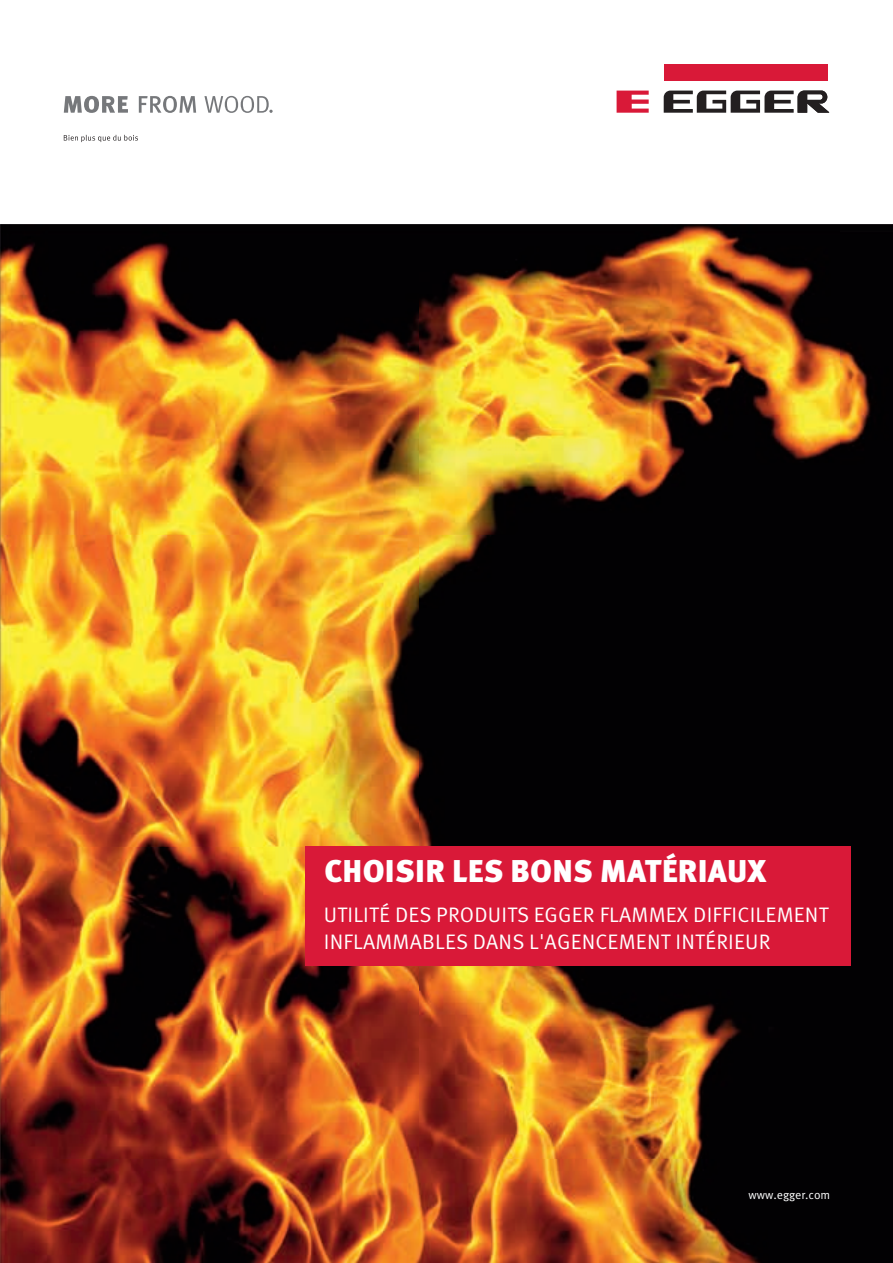
<style>
.page{position:relative;width:893px;height:1263px;background:#fff}
.page>*{position:absolute;margin:0;border:0;box-sizing:border-box;transform-origin:0 0}
.t1{font:900 31.5px "Meta Pro";letter-spacing:.01em;color:#fff}
.t2{font:21px/27px "Meta Pro";letter-spacing:.01em;color:#fff}
.t3{font:12px "Meta Pro";letter-spacing:-.005em;color:#fff}
</style>
<div class="page">
<svg style="left:64px;top:96px;width:64px;height:17px"></svg>
<svg style="left:139px;top:96px;width:57px;height:17px"></svg>
<svg style="left:204px;top:96px;width:69px;height:17px"></svg>
<svg style="left:64px;top:135px;width:74px;height:7px"></svg>
<img style="left:0;top:224px;width:893px;height:1039px">
<div style="left:664px;top:64px;width:163px;height:16px;background:#d91938"></div>
<svg style="left:617px;top:91px;width:32px;height:22px"></svg>
<svg style="left:664px;top:91px;width:166px;height:22px"></svg>
<div style="left:305px;top:847px;width:545px;height:119px;background:#d91938"></div>
<h1 class="t1" style="left:324px;top:851px;width:443px">CHOISIR LES BONS MATÉRIAUX</h1>
<p class="t2" style="left:324px;top:901px;width:506px">UTILITÉ DES PRODUITS EGGER FLAMMEX DIFFICILEMENT<br>INFLAMMABLES DANS L'AGENCEMENT INTÉRIEUR</p>
<p class="t3" style="left:749px;top:1188px;width:83px">www.egger.com</p>
</div>
